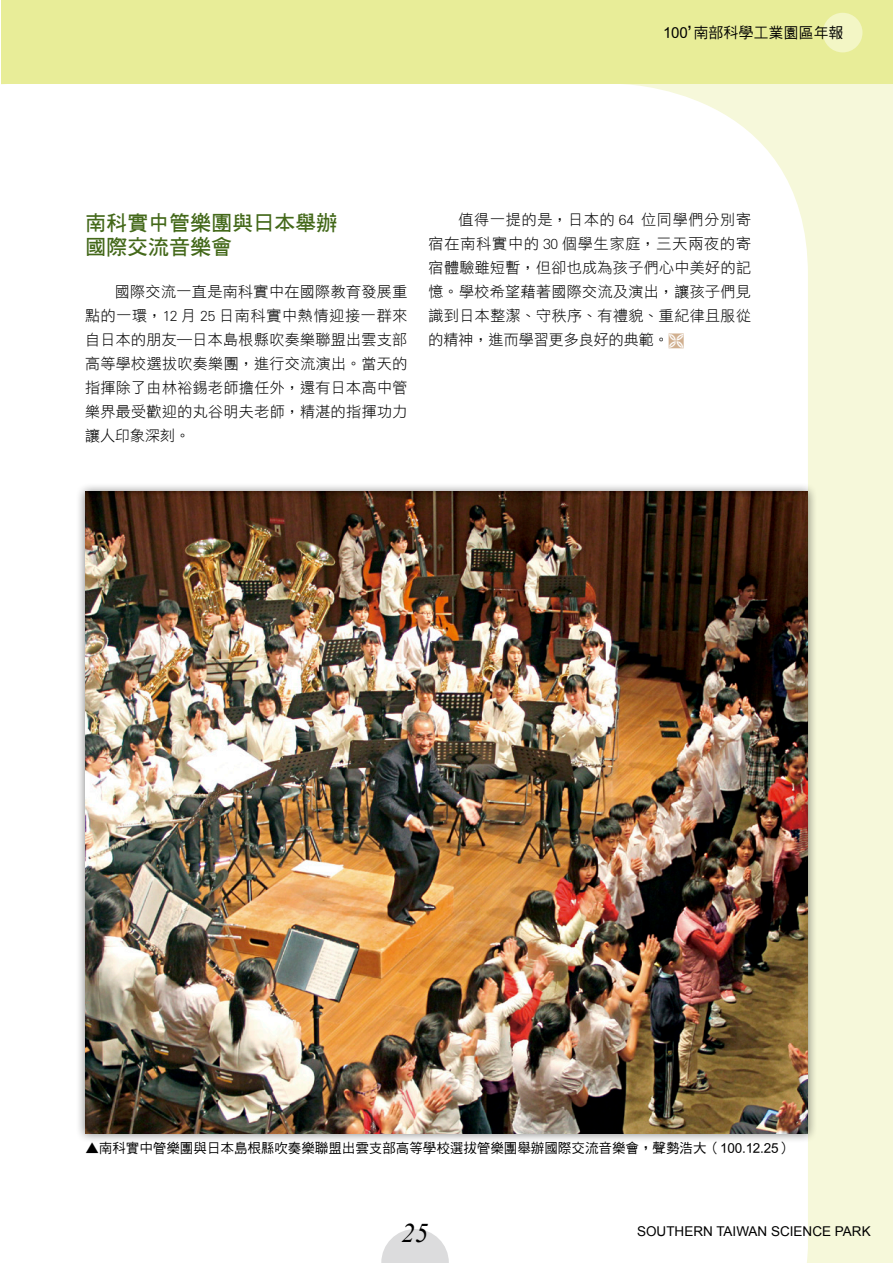
<style>
.page{position:relative;width:893px;height:1263px;background:#fff}
.page>*{position:absolute;margin:0;border:0;box-sizing:border-box;transform-origin:0 0}
.t1{font:italic 27px "Times New Roman";color:#000}
.t2{font:21px/24px "DF Hei Bd HKP BF";color:#436819}
.t3{font:15px/24px "DF Hei Lt HKP BF";letter-spacing:.025em;color:#000;text-align:justify}
.t4{font:15px "DF Hei Md HKP BF";color:#000}
.t5{font:13.5px "DF Hei Md HKP BF";color:#000}
.t6{font:13.5px "Arial";color:#000}
</style>
<div class="page">
<div style="left:1px;top:0;width:892px;height:1263px;background:#f6f8da"></div>
<div style="left:1px;top:84px;width:807px;height:1179px;background:#fff"></div>
<div style="left:1px;top:84px;width:172px;height:1125px;background:#fff"></div>
<div style="left:1px;top:0;width:892px;height:84px;background:#e8ed98"></div>
<div style="left:823px;top:13px;width:39px;height:39px;background:#f3f6c5;border-radius:50%"></div>
<div style="left:75px;top:481px;width:742px;height:662px;background:#000;opacity:.5"></div>
<img style="left:85px;top:492px;width:723px;height:642px">
<svg style="left:381px;top:1229px;width:68px;height:34px;background:#e3e3e4"></svg>
<svg style="left:669px;top:333px;width:15px;height:16px"></svg>
<p class="t4" style="left:663px;top:25px;width:182px">100’南部科學工業園區年報</p>
<h2 class="t2" style="left:85px;top:211px;width:254px">南科實中管樂團與日本舉辦國際交流音樂會</h2>
<p class="t3" style="left:85px;top:280px;width:324px;text-indent:30px">國際交流一直是南科實中在國際教育發展重點的一環，12 月 25 日南科實中熱情迎接一群來自日本的朋友─日本島根縣吹奏樂聯盟出雲支部高等學校選拔吹奏樂團，進行交流演出。當天的指揮除了由林裕錫老師擔任外，還有日本高中管樂界最受歡迎的丸谷明夫老師，精湛的指揮功力讓人印象深刻。</p>
<p class="t3" style="left:429px;top:208px;width:324px;text-indent:30px">值得一提的是，日本的 64 位同學們分別寄宿在南科實中的 30 個學生家庭，三天兩夜的寄宿體驗雖短暫，但卻也成為孩子們心中美好的記憶。學校希望藉著國際交流及演出，讓孩子們見識到日本整潔、守秩序、有禮貌、重紀律且服從的精神，進而學習更多良好的典範。</p>
<p class="t5" style="left:85px;top:1141px;width:708px">▲南科實中管樂團與日本島根縣吹奏樂聯盟出雲支部高等學校選拔管樂團舉辦國際交流音樂會，聲勢浩大（100.12.25）</p>
<h1 class="t1" style="left:402px;top:1214px;width:28px">25</h1>
<p class="t6" style="left:637px;top:1222px;width:235px">SOUTHERN TAIWAN SCIENCE PARK</p>
</div>
